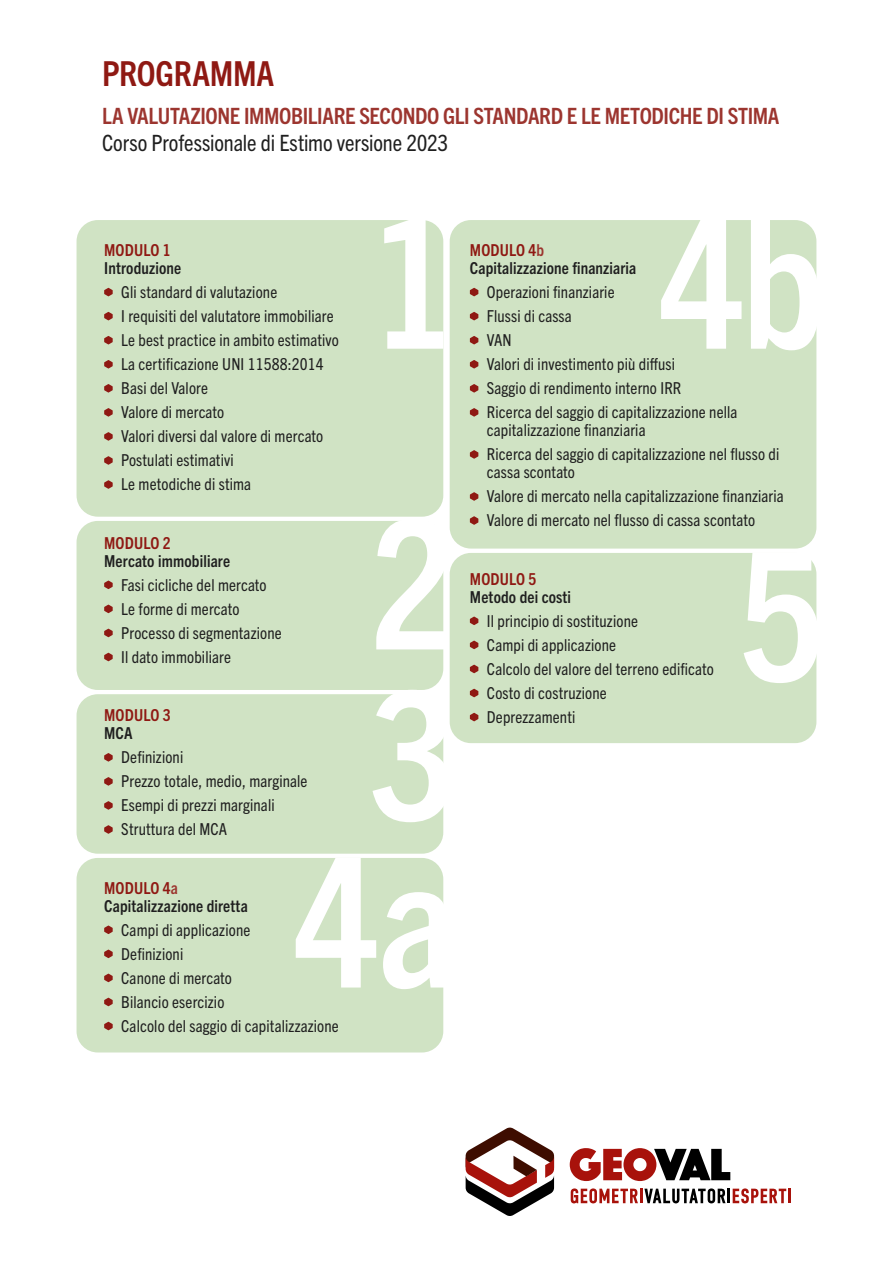
<style>
.page{position:relative;width:893px;height:1263px;background:#fff}
.page>*{position:absolute;margin:0;border:0;box-sizing:border-box;transform-origin:0 0}
.t1{font:700 condensed 180px "Trade Gothic Next LT Pro";color:#fff}
.t2{font:700 condensed 34.5px "Trade Gothic Next LT Pro";letter-spacing:-.01em;color:#8f1913}
.t3{font:700 condensed 22.5px/27px "Trade Gothic Next LT Pro";letter-spacing:-.015em;color:#9c352f}
.t4{font:condensed 16.5px/18px "Trade Gothic Next LT Pro";letter-spacing:.01em;color:#1f1f1f}
.t5{font:700 condensed 16.5px "Trade Gothic Next LT Pro";letter-spacing:.01em;color:#1f1f1f}
.t6{font:700 condensed 16.5px "Trade Gothic Next LT Pro";letter-spacing:.01em;color:#8f1913}
.s1{font-weight:400;color:#1f1f1f}
.s2{color:#9c352f}
</style>
<div class="page">
<div style="left:77px;top:220px;width:366px;height:297px;background:#d0e3c4;border-radius:21px"></div>
<div style="left:77px;top:521px;width:366px;height:169px;background:#d0e3c4;border-radius:21px"></div>
<div style="left:77px;top:694px;width:366px;height:160px;background:#d0e3c4;border-radius:21px"></div>
<div style="left:77px;top:858px;width:366px;height:194px;background:#d0e3c4;border-radius:21px"></div>
<div style="left:450px;top:220px;width:366px;height:329px;background:#d0e3c4;border-radius:21px"></div>
<div style="left:450px;top:553px;width:366px;height:190px;background:#d0e3c4;border-radius:21px"></div>
<svg style="left:104px;top:288px;width:9px;height:8px"></svg>
<svg style="left:104px;top:312px;width:9px;height:8px"></svg>
<svg style="left:104px;top:336px;width:9px;height:8px"></svg>
<svg style="left:104px;top:360px;width:9px;height:8px"></svg>
<svg style="left:104px;top:384px;width:9px;height:9px"></svg>
<svg style="left:104px;top:408px;width:9px;height:9px"></svg>
<svg style="left:104px;top:432px;width:9px;height:9px"></svg>
<svg style="left:104px;top:456px;width:9px;height:9px"></svg>
<svg style="left:104px;top:480px;width:9px;height:9px"></svg>
<svg style="left:104px;top:580px;width:9px;height:9px"></svg>
<svg style="left:104px;top:605px;width:9px;height:8px"></svg>
<svg style="left:104px;top:629px;width:9px;height:8px"></svg>
<svg style="left:104px;top:653px;width:9px;height:8px"></svg>
<svg style="left:104px;top:753px;width:9px;height:9px"></svg>
<svg style="left:104px;top:777px;width:9px;height:9px"></svg>
<svg style="left:104px;top:801px;width:9px;height:9px"></svg>
<svg style="left:104px;top:825px;width:9px;height:9px"></svg>
<svg style="left:104px;top:925px;width:9px;height:9px"></svg>
<svg style="left:104px;top:949px;width:9px;height:9px"></svg>
<svg style="left:104px;top:974px;width:9px;height:8px"></svg>
<svg style="left:104px;top:998px;width:9px;height:8px"></svg>
<svg style="left:104px;top:1022px;width:9px;height:8px"></svg>
<svg style="left:470px;top:288px;width:8px;height:8px"></svg>
<svg style="left:470px;top:312px;width:8px;height:8px"></svg>
<svg style="left:470px;top:336px;width:8px;height:8px"></svg>
<svg style="left:470px;top:360px;width:8px;height:8px"></svg>
<svg style="left:470px;top:384px;width:8px;height:9px"></svg>
<svg style="left:470px;top:408px;width:8px;height:9px"></svg>
<svg style="left:470px;top:450px;width:8px;height:9px"></svg>
<svg style="left:470px;top:492px;width:8px;height:9px"></svg>
<svg style="left:470px;top:516px;width:8px;height:9px"></svg>
<svg style="left:470px;top:616px;width:8px;height:9px"></svg>
<svg style="left:470px;top:641px;width:8px;height:8px"></svg>
<svg style="left:470px;top:665px;width:8px;height:8px"></svg>
<svg style="left:470px;top:689px;width:8px;height:8px"></svg>
<svg style="left:470px;top:713px;width:8px;height:8px"></svg>
<svg style="left:466px;top:1127px;width:88px;height:89px"></svg>
<svg style="left:570px;top:1148px;width:160px;height:33px"></svg>
<svg style="left:571px;top:1188px;width:215px;height:15px"></svg>
<hr style="left:788px;top:1189px;width:3px;height:14px;background:#a8120b">
<p class="t2" style="left:102px;top:50px;width:174px">PROGRAMMA</p>
<p class="t3" style="left:102px;top:101px;width:679px">LA VALUTAZIONE IMMOBILIARE SECONDO GLI STANDARD E LE METODICHE DI STIMA<br><span class="s1">Corso Professionale di Estimo versione 2023</span></p>
<p class="t6" style="left:104px;top:238px;width:68px">MODULO 1</p>
<p class="t5" style="left:104px;top:256px;width:79px">Introduzione</p>
<p class="t4" style="left:121px;top:282px;width:158px">Gli standard di valutazione</p>
<p class="t4" style="left:121px;top:306px;width:214px">I requisiti del valutatore immobiliare</p>
<p class="t4" style="left:121px;top:330px;width:219px">Le best practice in ambito estimativo</p>
<p class="t4" style="left:121px;top:354px;width:204px">La certificazione UNI 11588:2014</p>
<p class="t4" style="left:121px;top:378px;width:88px">Basi del Valore</p>
<p class="t4" style="left:121px;top:402px;width:105px">Valore di mercato</p>
<p class="t4" style="left:121px;top:426px;width:204px">Valori diversi dal valore di mercato</p>
<p class="t4" style="left:121px;top:450px;width:114px">Postulati estimativi</p>
<p class="t4" style="left:121px;top:474px;width:131px">Le metodiche di stima</p>
<p class="t6" style="left:104px;top:531px;width:68px">MODULO 2</p>
<p class="t5" style="left:104px;top:549px;width:128px">Mercato immobiliare</p>
<p class="t4" style="left:121px;top:575px;width:147px">Fasi cicliche del mercato</p>
<p class="t4" style="left:121px;top:599px;width:120px">Le forme di mercato</p>
<p class="t4" style="left:121px;top:623px;width:162px">Processo di segmentazione</p>
<p class="t4" style="left:121px;top:647px;width:111px">Il dato immobiliare</p>
<p class="t6" style="left:104px;top:704px;width:68px">MODULO 3</p>
<p class="t5" style="left:104px;top:722px;width:30px">MCA</p>
<p class="t4" style="left:121px;top:747px;width:64px">Definizioni</p>
<p class="t4" style="left:121px;top:771px;width:188px">Prezzo totale, medio, marginale</p>
<p class="t4" style="left:121px;top:795px;width:155px">Esempi di prezzi marginali</p>
<p class="t4" style="left:121px;top:819px;width:107px">Struttura del MCA</p>
<p class="t1" style="left:370px;top:160px;width:87px">1</p>
<p class="t1" style="left:370px;top:461px;width:87px">2</p>
<p class="t1" style="left:370px;top:632px;width:87px">3</p>
<p class="t1" style="left:294px;top:799px;width:164px">4a</p>
<p class="t6" style="left:104px;top:876px;width:75px">MODULO 4<span class="s2">a</span></p>
<p class="t5" style="left:104px;top:894px;width:145px">Capitalizzazione diretta</p>
<p class="t4" style="left:121px;top:919px;width:131px">Campi di applicazione</p>
<p class="t4" style="left:121px;top:943px;width:64px">Definizioni</p>
<p class="t4" style="left:121px;top:968px;width:112px">Canone di mercato</p>
<p class="t4" style="left:121px;top:992px;width:105px">Bilancio esercizio</p>
<p class="t4" style="left:121px;top:1016px;width:219px">Calcolo del saggio di capitalizzazione</p>
<p class="t1" style="left:659px;top:160px;width:167px">4b</p>
<p class="t6" style="left:470px;top:238px;width:76px">MODULO 4<span class="s2">b</span></p>
<p class="t5" style="left:470px;top:256px;width:168px">Capitalizzazione finanziaria</p>
<p class="t4" style="left:487px;top:282px;width:129px">Operazioni finanziarie</p>
<p class="t4" style="left:487px;top:306px;width:86px">Flussi di cassa</p>
<p class="t4" style="left:487px;top:330px;width:26px">VAN</p>
<p class="t4" style="left:487px;top:354px;width:190px">Valori di investimento più diffusi</p>
<p class="t4" style="left:487px;top:378px;width:196px">Saggio di rendimento interno IRR</p>
<p class="t4" style="left:487px;top:402px;width:252px">Ricerca del saggio di capitalizzazione nella capitalizzazione finanziaria</p>
<p class="t4" style="left:487px;top:444px;width:294px">Ricerca del saggio di capitalizzazione nel flusso di cassa scontato</p>
<p class="t4" style="left:487px;top:486px;width:298px">Valore di mercato nella capitalizzazione finanziaria</p>
<p class="t4" style="left:487px;top:510px;width:270px">Valore di mercato nel flusso di cassa scontato</p>
<p class="t6" style="left:470px;top:567px;width:68px">MODULO 5</p>
<p class="t5" style="left:470px;top:585px;width:103px">Metodo dei costi</p>
<p class="t4" style="left:487px;top:611px;width:153px">Il principio di sostituzione</p>
<p class="t4" style="left:487px;top:635px;width:131px">Campi di applicazione</p>
<p class="t4" style="left:487px;top:659px;width:228px">Calcolo del valore del terreno edificato</p>
<p class="t4" style="left:487px;top:683px;width:121px">Costo di costruzione</p>
<p class="t4" style="left:487px;top:707px;width:90px">Deprezzamenti</p>
<p class="t1" style="left:739px;top:493px;width:87px">5</p>
</div>
